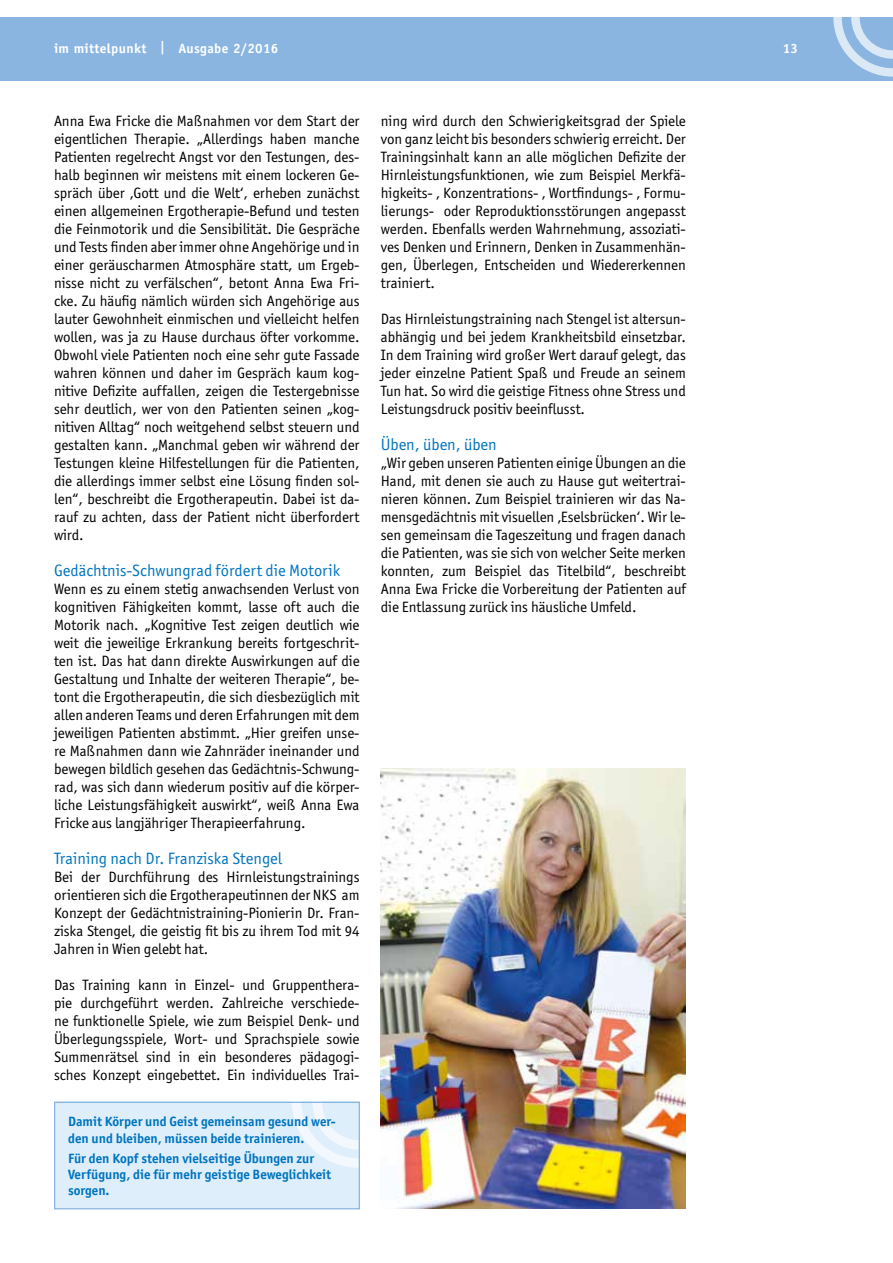
<style>
.page{position:relative;width:893px;height:1263px;background:#fff}
.page>*{position:absolute;margin:0;border:0;box-sizing:border-box;transform-origin:0 0}
.t1{font:16.5px "Officina San ITC";color:#0075bf}
.t2{font:15px/18px "Officina San ITC";letter-spacing:-.005em;color:#000;text-align:justify}
.t3{font:700 13.5px/16.2px "Officina San ITC";color:#0075bf}
.t4{font:700 13.5px "Officina Sans";letter-spacing:.025em;color:#fff}
</style>
<div class="page">
<div style="left:0;top:17px;width:893px;height:64px;background:#8ab5e1"></div>
<svg style="left:833px;top:17px;width:60px;height:60px"></svg>
<div style="left:54px;top:1102px;width:306px;height:107px;background:#dfeefb"></div>
<div style="left:292px;top:1032px;width:135px;height:136px;border:10px solid #fff;border-radius:50%"></div>
<div style="left:313px;top:1055px;width:94px;height:95px;border:10px solid #fff;border-radius:50%"></div>
<div style="left:54px;top:1102px;width:306px;height:107px;border:1px solid #8ab5e1"></div>
<img style="left:381px;top:768px;width:305px;height:441px">
<p class="t4" style="left:54px;top:40px;width:226px">im mittelpunkt | Ausgabe 2/2016</p>
<p class="t4" style="left:783px;top:40px;width:17px">13</p>
<p class="t2" style="left:54px;top:112px;width:307px">Anna Ewa Fricke die Maßnahmen vor dem Start der eigentlichen Therapie. „Allerdings haben manche Patienten regelrecht Angst vor den Testungen, des&shy;halb beginnen wir meistens mit einem lockeren Ge&shy;spräch über ‚Gott und die Welt‘, erheben zunächst einen allgemeinen Ergotherapie-Befund und testen die Feinmotorik und die Sensibilität. Die Gespräche und Tests finden aber immer ohne Angehörige und in einer geräuscharmen Atmosphäre statt, um Ergeb&shy;nisse nicht zu verfälschen“, betont Anna Ewa Fri&shy;cke. Zu häufig nämlich würden sich Angehörige aus lauter Gewohnheit einmischen und vielleicht helfen wollen, was ja zu Hause durchaus öfter vorkomme.<br>Obwohl viele Patienten noch eine sehr gute Fassade wahren können und daher im Gespräch kaum kog&shy;nitive Defizite auffallen, zeigen die Testergebnisse sehr deutlich, wer von den Patienten seinen „kog&shy;nitiven Alltag“ noch weitgehend selbst steuern und gestalten kann. „Manchmal geben wir während der Testungen kleine Hilfestellungen für die Patienten, die allerdings immer selbst eine Lösung finden sol&shy;len“, beschreibt die Ergotherapeutin. Dabei ist da&shy;rauf zu achten, dass der Patient nicht überfordert wird.</p>
<p class="t1" style="left:54px;top:561px;width:288px">Gedächtnis-Schwungrad fördert die Motorik</p>
<p class="t2" style="left:54px;top:580px;width:307px">Wenn es zu einem stetig anwachsenden Verlust von kognitiven Fähigkeiten kommt, lasse oft auch die Motorik nach. „Kognitive Test zeigen deutlich wie weit die jeweilige Erkrankung bereits fortgeschrit&shy;ten ist. Das hat dann direkte Auswirkungen auf die Gestaltung und Inhalte der weiteren Therapie“, be&shy;tont die Ergotherapeutin, die sich diesbezüglich mit allen anderen Teams und deren Erfahrungen mit dem jeweiligen Patienten abstimmt. „Hier greifen unse&shy;re Maßnahmen dann wie Zahnräder ineinander und bewegen bildlich gesehen das Gedächtnis-Schwung&shy;rad, was sich dann wiederum positiv auf die körper&shy;liche Leistungsfähigkeit auswirkt“, weiß Anna Ewa Fricke aus langjähriger Therapieerfahrung.</p>
<p class="t1" style="left:54px;top:849px;width:230px">Training nach Dr. Franziska Stengel</p>
<p class="t2" style="left:54px;top:868px;width:307px">Bei der Durchführung des Hirnleistungstrainings orientieren sich die Ergotherapeutinnen der NKS am Konzept der Gedächtnistraining-Pionierin Dr. Fran&shy;ziska Stengel, die geistig fit bis zu ihrem Tod mit 94<br>Jahren in Wien gelebt hat.</p>
<p class="t2" style="left:54px;top:976px;width:307px">Das Training kann in Einzel- und Gruppenthera&shy;pie durchgeführt werden. Zahlreiche verschiede&shy;ne funktionelle Spiele, wie zum Beispiel Denk- und Überlegungsspiele, Wort- und Sprachspiele sowie Summenrätsel sind in ein besonderes pädagogi&shy;sches Konzept eingebettet. Ein individuelles Trai-</p>
<p class="t3" style="left:68px;top:1113px;width:269px">Damit Körper und Geist gemeinsam gesund wer&shy;den und bleiben, müssen beide trainieren.</p>
<p class="t3" style="left:68px;top:1150px;width:265px">Für den Kopf stehen vielseitige Übungen zur<br>Verfügung, die für mehr geistige Beweglichkeit sorgen.</p>
<p class="t2" style="left:381px;top:112px;width:307px">ning wird durch den Schwierigkeitsgrad der Spiele von ganz leicht bis besonders schwierig erreicht. Der Trainingsinhalt kann an alle möglichen Defizite der Hirnleistungsfunktionen, wie zum Beispiel Merkfä&shy;higkeits- , Konzentrations- , Wortfindungs- , Formu&shy;lierungs- oder Reproduktionsstörungen angepasst werden. Ebenfalls werden Wahrnehmung, assoziati&shy;ves Denken und Erinnern, Denken in Zusammenhän&shy;gen, Überlegen, Entscheiden und Wiedererkennen trainiert.</p>
<p class="t2" style="left:381px;top:310px;width:307px">Das Hirnleistungstraining nach Stengel ist altersun&shy;abhängig und bei jedem Krankheitsbild einsetzbar.<br>In dem Training wird großer Wert darauf gelegt, das jeder einzelne Patient Spaß und Freude an seinem Tun hat. So wird die geistige Fitness ohne Stress und Leistungsdruck positiv beeinflusst.</p>
<p class="t1" style="left:381px;top:435px;width:118px">Üben, üben, üben</p>
<p class="t2" style="left:381px;top:454px;width:307px">„Wir geben unseren Patienten einige Übungen an die Hand, mit denen sie auch zu Hause gut weitertrai&shy;nieren können. Zum Beispiel trainieren wir das Na&shy;mensgedächtnis mit visuellen ‚Eselsbrücken‘. Wir le&shy;sen gemeinsam die Tageszeitung und fragen danach die Patienten, was sie sich von welcher Seite merken konnten, zum Beispiel das Titelbild“, beschreibt Anna Ewa Fricke die Vorbereitung der Patienten auf die Entlassung zurück ins häusliche Umfeld.</p>
</div>
